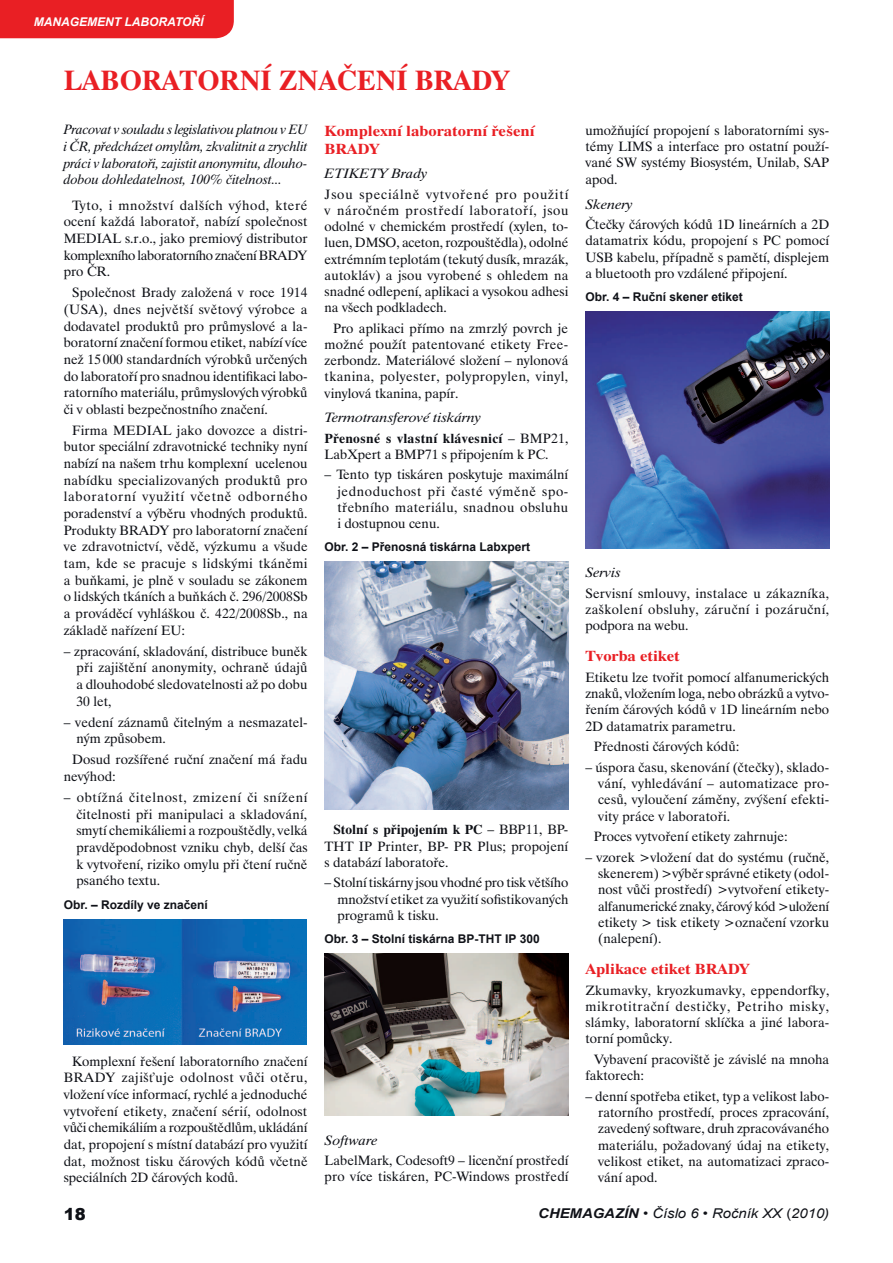
<style>
.page{position:relative;width:893px;height:1263px;background:#fff}
.page>*{position:absolute;margin:0;border:0;box-sizing:border-box;transform-origin:0 0}
.Nadpis-hl{font:700 28.5px "Dutch 801 BTCE";color:#e91f24}
.t1{font:900 16.5px "Arial";color:#0f1117}
.Mezinadpis{font:700 15px/18px "Dutch 801 BTCE";color:#e91f24;scale:1.1 1}
.Základní_text{font:13.5px/16.6px "Dutch 801 BTCE";color:#0f1117;text-align:justify}
._1__odstavec_běžný{font:italic 13.5px/16.6px "Dutch 801 BTCE";color:#0f1117;text-align:justify}
.Ostatní_nadp{font:italic 13.5px "Dutch 801 BTCE";color:#0f1117;scale:1.1 1}
.t2{font:italic 13.5px "Arial";color:#0f1117;scale:1.1 1}
.Obr_Tab{font:700 12px "Arial";color:#0f1117}
.Hlavička{font:italic 700 12px "Arial";color:#fff}
.s1{font-weight:700}
.s2{font-family:"Times New Roman"}
.s3{font-style:normal}
</style>
<div class="page">
<div style="left:0;top:0;width:234px;height:38px;background:#e91f24"></div>
<img style="left:64px;top:920px;width:243px;height:125px">
<img style="left:325px;top:562px;width:244px;height:248px">
<img style="left:325px;top:954px;width:243px;height:162px">
<img style="left:585px;top:312px;width:244px;height:236px">
<p class="Hlavička" style="left:34px;top:14px;width:171px">MANAGEMENT LABORATOŘÍ</p>
<p class="Nadpis-hl" style="left:64px;top:62px;width:447px">LABORATORNÍ ZNAČENÍ BRADY</p>
<p class="Mezinadpis" style="left:325px;top:121px;width:193px">Komplexní laboratorní řešení<br>BRADY</p>
<p class="Ostatní_nadp" style="left:325px;top:165px;width:95px">ETIKETY Brady</p>
<p class="Základní_text" style="left:325px;top:186px;width:245px;line-height:16.2px">Jsou speciálně vytvořené pro použití v náročném prostředí laboratoří, jsou odolné v chemickém prostředí (xylen, to&shy;luen, DMSO, aceton, rozpouštědla), odolné extrémním teplotám (tekutý dusík, mrazák, autokláv) a jsou vyrobené s ohledem na snadné odlepení, aplikaci a vysokou adhesi na všech podkladech.</p>
<p class="Základní_text" style="left:325px;top:320px;width:245px;line-height:16.2px;text-indent:8px">Pro aplikaci přímo na zmrzlý povrch je možné použít patentované etikety Free&shy;zerbondz. Materiálové složení – nylonová tkanina, polyester, polypropylen, vinyl, vinylová tkanina, papír.</p>
<p class="Ostatní_nadp" style="left:325px;top:409px;width:144px">Termotransferové tiskárny</p>
<p class="Základní_text" style="left:325px;top:430px;width:245px;line-height:16.2px"><span class="s1">Přenosné s vlastní klávesnicí</span> – BMP21,<br>LabXpert a BMP71 s připojením k PC.</p>
<p class="Základní_text" style="left:337px;top:467px;width:233px;line-height:16.2px;text-indent:-13px">– Tento typ tiskáren poskytuje maximální jednoduchost při časté výměně spo&shy;třebního materiálu, snadnou obsluhu i dostupnou cenu.</p>
<p class="Obr_Tab" style="left:325px;top:539px;width:207px">Obr. 2 – Přenosná tiskárna Labxpert</p>
<p class="_1__odstavec_běžný" style="left:64px;top:121px;width:245px">Pracovat v souladu s legislativou platnou v EU i ČR, předcházet omylům, zkvalitnit a zrychlit práci v laboratoři, zajistit anonymitu, dlouho&shy;dobou dohledatelnost, 100% čitelnost...</p>
<p class="Základní_text" style="left:64px;top:197px;width:245px;text-indent:8px">Tyto, i množství dalších výhod, které ocení každá laboratoř, nabízí společnost MEDIAL s.r.o., jako premiový distributor komplexního laboratorního značení BRADY pro ČR.</p>
<p class="Základní_text" style="left:64px;top:284px;width:245px;text-indent:8px">Společnost Brady založená v roce 1914 (USA), dnes největší světový výrobce a dodavatel produktů pro průmyslové a la&shy;boratorní značení formou etiket, nabízí více než 15000 standardních výrobků určených do laboratoří pro snadnou identifikaci labo&shy;ratorního materiálu, průmyslových výrobků či v oblasti bezpečnostního značení.</p>
<p class="Základní_text" style="left:64px;top:422px;width:245px;text-indent:8px">Firma MEDIAL jako dovozce a distri&shy;butor speciální zdravotnické techniky nyní nabízí na našem trhu komplexní ucelenou nabídku specializovaných produktů pro laboratorní využití včetně odborného poradenství a výběru vhodných produktů.<br>Produkty BRADY pro laboratorní značení ve zdravotnictví, vědě, výzkumu a všude tam, kde se pracuje s lidskými tkáněmi a buňkami, je plně v souladu se zákonem o lidských tkáních a buňkách č. 296/2008Sb a prováděcí vyhláškou č. 422/2008Sb., na základě nařízení EU:</p>
<p class="Základní_text" style="left:77px;top:643px;width:233px;text-indent:-13px">– zpracování, skladování, distribuce buněk při zajištění anonymity, ochraně údajů a dlouhodobé sledovatelnosti až po dobu 30 let,</p>
<p class="Základní_text" style="left:77px;top:713px;width:233px;text-indent:-13px">– vedení záznamů čitelným a nesmazatel&shy;ným způsobem.</p>
<p class="Základní_text" style="left:64px;top:751px;width:245px;text-indent:8px">Dosud rozšířené ruční značení má řadu nevýhod:</p>
<p class="Základní_text" style="left:77px;top:789px;width:233px;text-indent:-13px">– obtížná čitelnost, zmizení či snížení čitelnosti při manipulaci a skladování, smytí chemikáliemi a rozpouštědly, velká pravděpodobnost vzniku chyb, delší čas k vytvoření, riziko omylu při čtení ručně psaného textu.</p>
<p class="Obr_Tab" style="left:64px;top:896px;width:146px">Obr. – Rozdíly ve značení</p>
<p class="Základní_text" style="left:325px;top:821px;width:245px;line-height:16.2px;text-indent:8px"><span class="s1">Stolní s připojením k PC</span> – BBP11, BP-THT IP Printer, BP- PR Plus; propojení s databází laboratoře.</p>
<p class="Základní_text" style="left:337px;top:874px;width:233px;line-height:16.2px;text-indent:-13px">– Stolní tiskárny jsou vhodné pro tisk většího množství etiket za využití sofistikovaných programů k tisku.</p>
<p class="Obr_Tab" style="left:325px;top:930px;width:217px">Obr. 3 – Stolní tiskárna BP-THT IP 300</p>
<p class="Základní_text" style="left:64px;top:1052px;width:245px;text-indent:8px">Komplexní řešení laboratorního značení BRADY zajiš<span class="s2">ť</span>uje odolnost vůči otěru, vložení více informací, rychlé a jednoduché vytvoření etikety, značení sérií, odolnost vůči chemikáliím a rozpouštědlům, ukládání dat, propojení s místní databází pro využití dat, možnost tisku čárových kódů včetně speciálních 2D čárových kodů.</p>
<p class="Ostatní_nadp" style="left:325px;top:1132px;width:50px">Software</p>
<p class="Základní_text" style="left:325px;top:1152px;width:245px;line-height:16.2px">LabelMark, Codesoft9 – licenční prostředí pro více tiskáren, PC-Windows prostředí</p>
<p class="Základní_text" style="left:585px;top:122px;width:245px">umožňující propojení s laboratorními sys&shy;témy LIMS a interface pro ostatní použí&shy;vané SW systémy Biosystém, Unilab, SAP apod.</p>
<p class="Ostatní_nadp" style="left:585px;top:196px;width:45px">Skenery</p>
<p class="Základní_text" style="left:585px;top:216px;width:245px">Čtečky čárových kódů 1D lineárních a 2D datamatrix kódu, propojení s PC pomocí USB kabelu, případně s pamětí, displejem a bluetooth pro vzdálené připojení.</p>
<p class="Obr_Tab" style="left:585px;top:289px;width:159px">Obr. 4 – Ruční skener etiket</p>
<p class="Ostatní_nadp" style="left:585px;top:564px;width:34px">Servis</p>
<p class="Základní_text" style="left:585px;top:585px;width:245px">Servisní smlouvy, instalace u zákazníka, zaškolení obsluhy, záruční i pozáruční, podpora na webu.</p>
<p class="Mezinadpis" style="left:585px;top:647px;width:87px">Tvorba etiket</p>
<p class="Základní_text" style="left:585px;top:669px;width:245px">Etiketu lze tvořit pomocí alfanumerických znaků, vložením loga, nebo obrázků a vytvo&shy;řením čárových kódů v 1D lineárním nebo 2D datamatrix parametru.</p>
<p class="Základní_text" style="left:594px;top:738px;width:147px">Přednosti čárových kódů:</p>
<p class="Základní_text" style="left:598px;top:759px;width:233px;text-indent:-13px">– úspora času, skenování (čtečky), sklado&shy;vání, vyhledávání – automatizace pro&shy;cesů, vyloučení záměny, zvýšení efekti&shy;vity práce v laboratoři.</p>
<p class="Základní_text" style="left:594px;top:828px;width:196px">Proces vytvoření etikety zahrnuje:</p>
<p class="Základní_text" style="left:598px;top:849px;width:233px;text-indent:-13px">– vzorek &gt;vložení dat do systému (ručně, skenerem) &gt;výběr správné etikety (odol&shy;nost vůči prostředí) &gt;vytvoření etikety&shy;alfanumerické znaky, čárový kód &gt;uložení etikety &gt; tisk etikety &gt;označení vzorku (nalepení).</p>
<p class="Mezinadpis" style="left:585px;top:959px;width:151px">Aplikace etiket BRADY</p>
<p class="Základní_text" style="left:585px;top:981px;width:245px">Zkumavky, kryozkumavky, eppendorfky, mikrotitrační destičky, Petriho misky, slámky, laboratorní sklíčka a jiné labora&shy;torní pomůcky.</p>
<p class="Základní_text" style="left:585px;top:1051px;width:245px;text-indent:8px">Vybavení pracoviště je závislé na mnoha faktorech:</p>
<p class="Základní_text" style="left:598px;top:1088px;width:233px;text-indent:-13px">– denní spotřeba etiket, typ a velikost labo&shy;ratorního prostředí, proces zpracování, zavedený software, druh zpracovávaného materiálu, požadovaný údaj na etikety, velikost etiket, na automatizaci zpraco&shy;vání apod.</p>
<p class="t1" style="left:64px;top:1202px;width:24px">18</p>
<p class="t2" style="left:538px;top:1204px;width:266px"><span class="s1">CHEMAGAZÍN</span> • Číslo 6 • Ročník XX <span class="s3">(</span>2010)</p>
</div>
